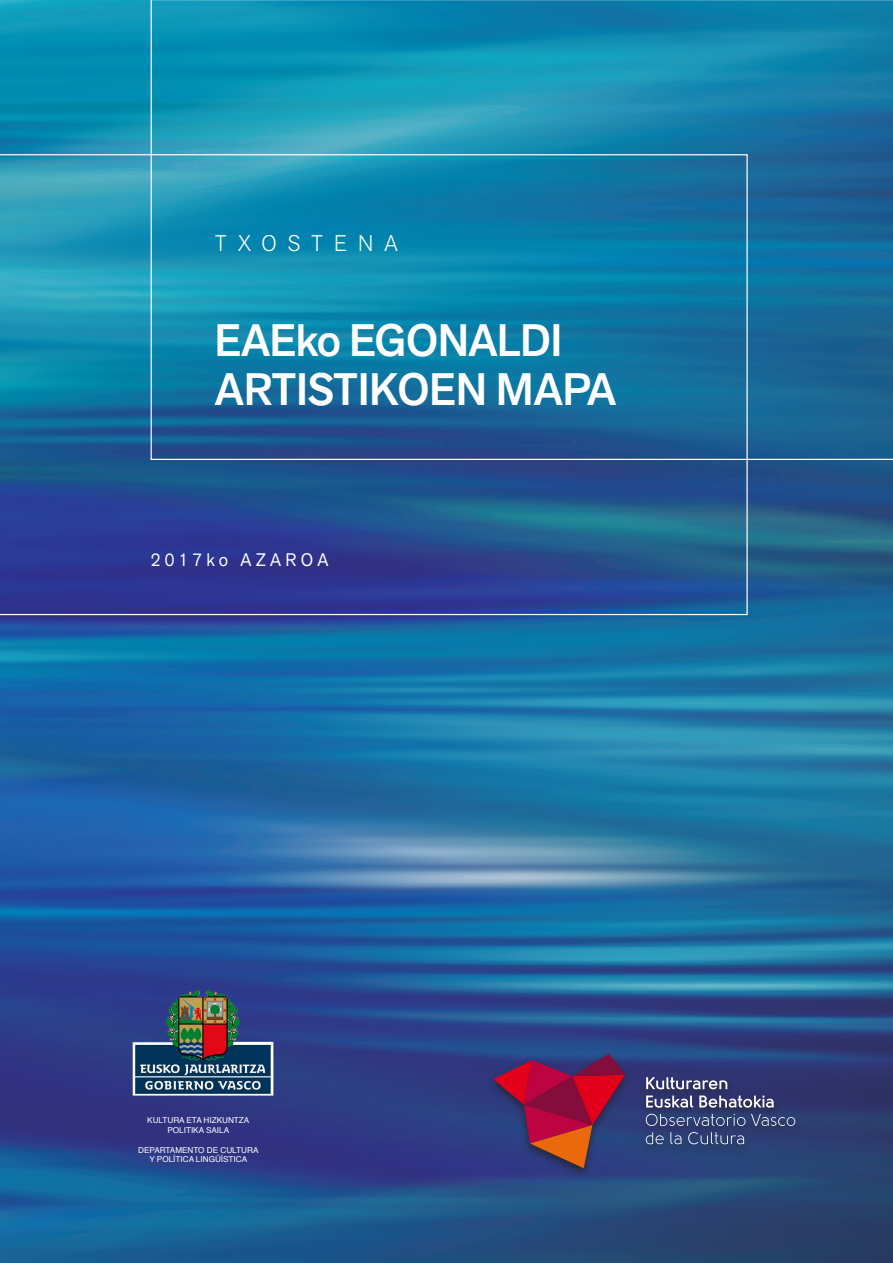
<style>
.page{position:relative;width:893px;height:1263px;background:#fff}
.page>*{position:absolute;margin:0;border:0;box-sizing:border-box;transform-origin:0 0}
.t1{font:500 45px/49.5px "Akzid Grtsk Next";letter-spacing:-.01em;color:#fff}
.t2{font:300 22.5px "Akzid Grtsk Next";letter-spacing:.51em;color:#fff}
.t3{font:18px "Akzid Grtsk Next";letter-spacing:.24em;color:#fff}
.t4{font:8.1px/9.8px "Helvetica";color:#fff;text-align:center}
</style>
<div class="page">
<img style="left:0;top:0;width:893px;height:1263px">
<div style="left:486px;top:1051px;width:317px;height:129px;background:#231f20;opacity:.75"></div>
<svg style="left:646px;top:1077px;width:81px;height:12px"></svg>
<svg style="left:644px;top:1095px;width:151px;height:49px;background:#4b5682"></svg>
<svg style="left:493px;top:1054px;width:132px;height:114px;background:#762852"></svg>
<svg style="left:151px;top:0;width:742px;height:460px;background:#1683aa"></svg>
<svg style="left:0;top:154px;width:748px;height:461px;background:#1c6ca0"></svg>
<img style="left:133px;top:990px;width:140px;height:105px">
<p class="t2" style="left:215px;top:229px;width:184px">TXOSTENA</p>
<p class="t1" style="left:215px;top:315px;width:403px">EAEko EGONALDI<br>ARTISTIKOEN MAPA</p>
<p class="t3" style="left:151px;top:548px;width:179px">2017ko AZAROA</p>
<p class="t4" style="left:147px;top:1116px;width:104px">KULTURA ETA HIZKUNTZA<br>POLITIKA SAILA</p>
<p class="t4" style="left:138px;top:1145px;width:122px">DEPARTAMENTO DE CULTURA<br>Y POLÍTICA LINGÜÍSTICA</p>
</div>
